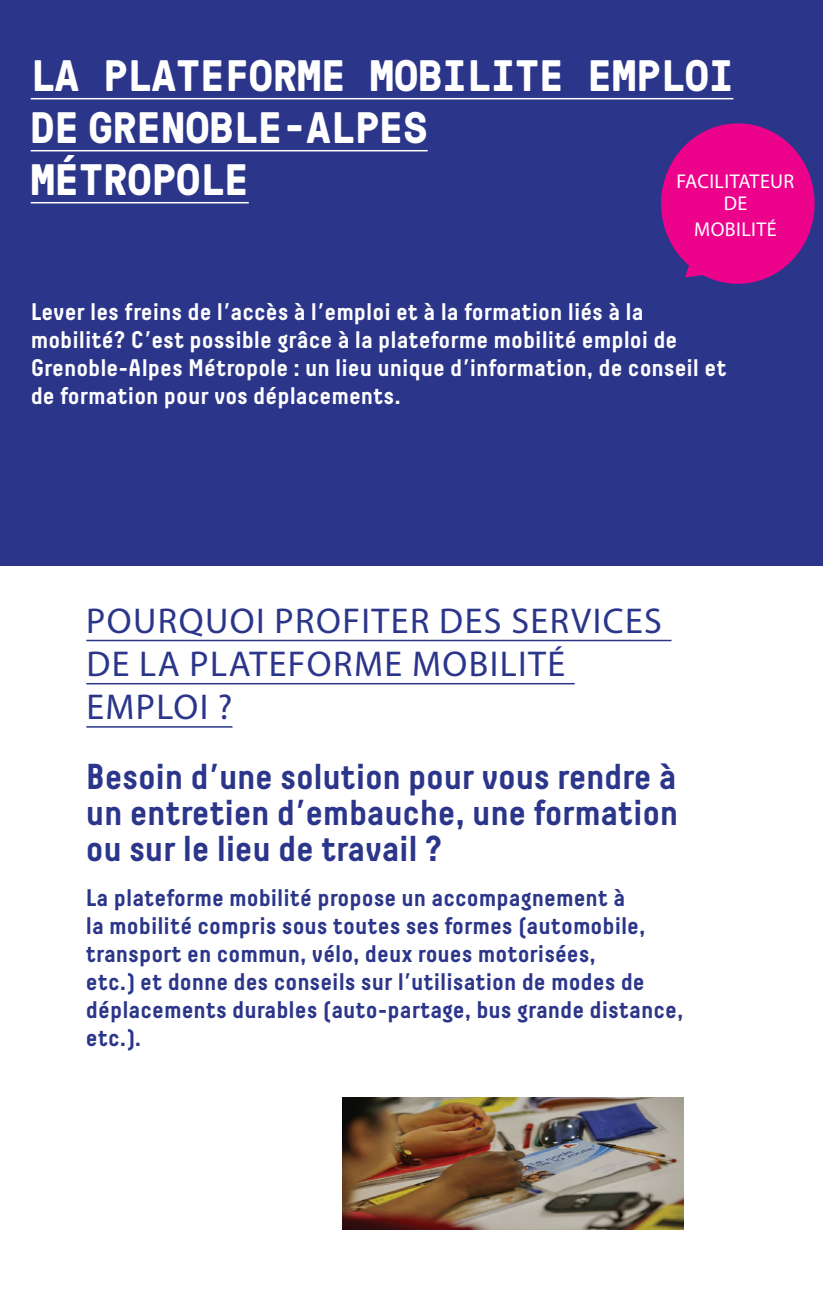
<style>
.page{position:relative;width:823px;height:1304px;background:#fff}
.page>*{position:absolute;margin:0;border:0;box-sizing:border-box;transform-origin:0 0}
.t1{font:700 44px/52px "GT Pressura Mono";color:#fff}
.t2{font:700 36px/36px "Decima";letter-spacing:-.01em;color:#2b358a;text-align:justify}
.t3{font:36px/43.2px "Myriad Pro";letter-spacing:.04em;color:#2b358a}
.t4{font:700 24px/28px "Decima";color:#2b358a}
.t5{font:700 24px/28px "Decima";color:#fff}
.t6{font:20px/22px "Myriad Pro";letter-spacing:.02em;color:#fff;text-align:center}
</style>
<div class="page">
<div style="left:0;top:0;width:822px;height:566px;background:#2b358a"></div>
<hr style="left:86px;top:640px;width:585px;height:1px;background:#2b358a">
<hr style="left:86px;top:683px;width:488px;height:1px;background:#2b358a">
<hr style="left:86px;top:726px;width:146px;height:2px;background:#2b358a">
<hr style="left:31px;top:98px;width:701px;height:1px;background:#fff">
<hr style="left:31px;top:150px;width:396px;height:1px;background:#fff">
<hr style="left:31px;top:202px;width:218px;height:1px;background:#fff">
<svg style="left:661px;top:123px;width:154px;height:161px"></svg>
<img style="left:343px;top:1098px;width:340px;height:131px">
<h1 class="t1" style="left:31px;top:48px;width:703px">LA PLATEFORME MOBILITE EMPLOI<br>DE GRENOBLE-ALPES<br>MÉTROPOL</h1>
<h1 class="t1" style="left:224px;top:152px;width:26px">E</h1>
<p class="t6" style="left:676px;top:170px;width:117px">FACILITATEUR<br>DE</p>
<p class="t6" style="left:693px;top:218px;width:27px">MOBILITÉ</p>
<p class="t5" style="left:31px;top:297px;width:697px">Lever les freins de l’accès à l’emploi et à la formation liés à la mobilité? C’est possible grâce à la plateforme mobilité emploi de Grenoble-Alpes Métropole : un lieu unique d’information, de conseil et de formation pour vos déplacements.</p>
<h2 class="t3" style="left:86px;top:598px;width:574px">POURQUOI PROFITER DES SERVICES<br>DE LA PLATEFORME MOBILITÉ<br>EMPLOI</h2>
<h2 class="t3" style="left:218px;top:685px;width:16px">?</h2>
<h2 class="t2" style="left:86px;top:758px;width:593px">Besoin d’une solution pour vous rendre à un entretien d’embauche, une formation ou sur le lieu de travail ?</h2>
<p class="t4" style="left:86px;top:883px;width:598px">La plateforme mobilité propose un accompagnement à<br>la mobilité compris sous toutes ses formes (automobile, transport en commun, vélo, deux roues motorisées,<br>etc.) et donne des conseils sur l’utilisation de modes de déplacements durables (auto-partage, bus grande distance, etc.).</p>
</div>
